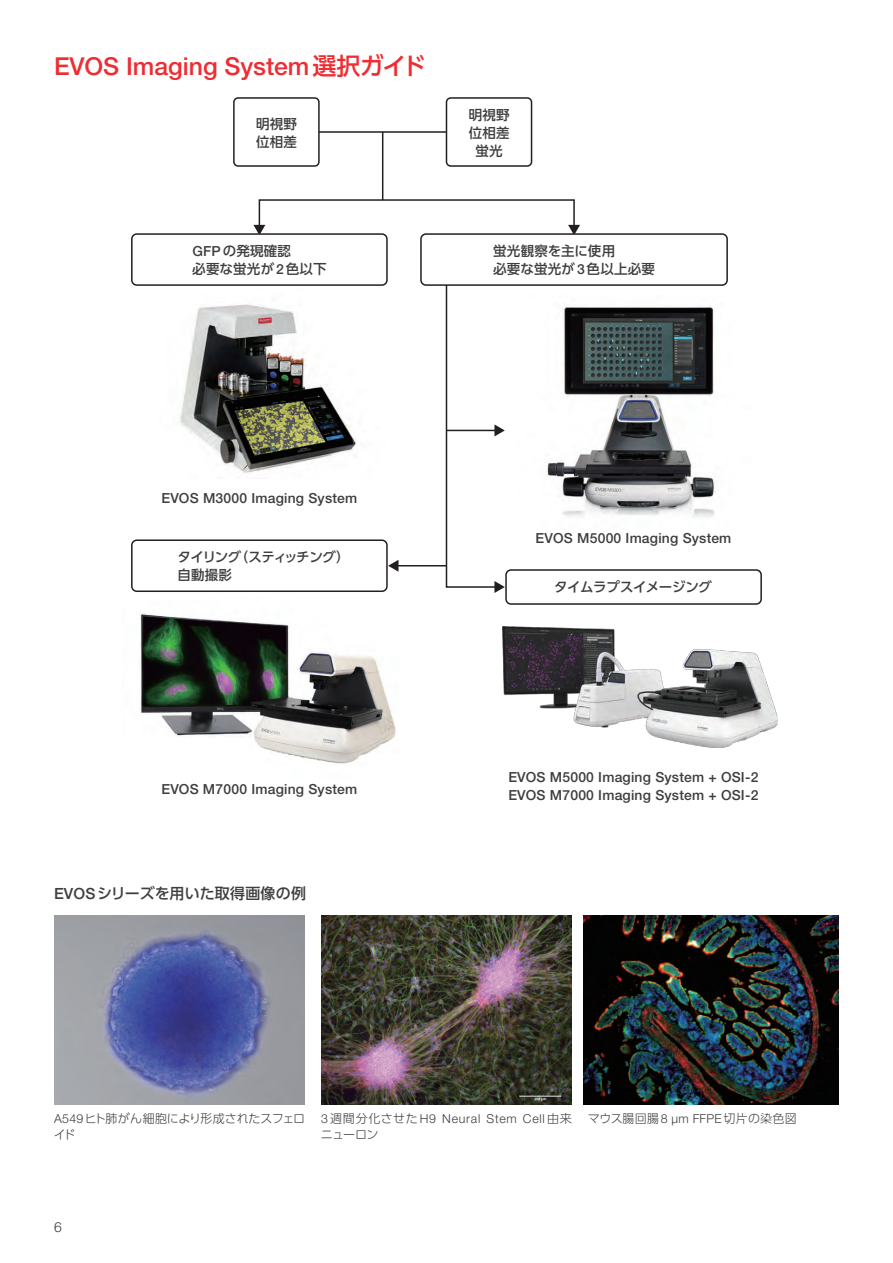
<style>
.page{position:relative;width:893px;height:1263px;background:#fff}
.page>*{position:absolute;margin:0;border:0;box-sizing:border-box;transform-origin:0 0}
.t1{font:500 24.75px "Helvetica Neue LTW1 G";color:#ee2d33}
.t2{font:500 15px "UD Shin Go Pro";letter-spacing:.005em;color:#3e3e3f}
.t3{font:500 13.95px/18px "Helvetica Neue LTW1 G";letter-spacing:.015em;color:#3e3e3f}
.t4{font:300 13.95px "Helvetica Neue LTW1 G";color:#3e3e3f}
.t5{font:500 13.5px/18px "UD Shin Go Pro";letter-spacing:.015em;color:#3e3e3f}
.t6{font:500 13.5px/18px "UD Shin Go Pro";letter-spacing:-.03em;color:#3e3e3f}
.t7{font:300 12.3px "Helvetica Neue LTW1 G";letter-spacing:.06em;color:#3e3e3f}
.t8{font:300 12px/15.8px "UD Shin Go Pro";letter-spacing:-.01em;color:#3e3e3f}
.t9{font:300 12px "UD Shin Go Pro";letter-spacing:.02em;color:#3e3e3f}
.s1{font-family:"UD Shin Go Pro";font-size:24px}
.s2{font-family:"Helvetica Neue LTW1 G";font-size:13.95px}
.s3{font-family:"Helvetica Neue LTW1 G";font-size:15.45px}
.s4{font-family:"Helvetica Neue LTW1 G";font-size:12.3px}
.s5{font-family:"UD Shin Go Pro";font-size:12px}
</style>
<div class="page">
<img style="left:321px;top:915px;width:251px;height:189px">
<img style="left:583px;top:915px;width:256px;height:189px">
<img style="left:54px;top:915px;width:251px;height:189px">
<img style="left:180px;top:304px;width:177px;height:169px">
<img style="left:547px;top:305px;width:169px;height:213px">
<img style="left:140px;top:612px;width:256px;height:152px">
<img style="left:502px;top:627px;width:276px;height:120px">
<svg style="left:445px;top:286px;width:60px;height:307px"></svg>
<hr style="left:397px;top:565px;width:49px;height:1px;background:#231f20">
<svg style="left:388px;top:560px;width:10px;height:12px"></svg>
<hr style="left:280px;top:131px;width:198px;height:2px;background:#231f20">
<div style="left:259px;top:199px;width:316px;height:28px;border:2px solid #231f20"></div>
<svg style="left:253px;top:225px;width:12px;height:8px"></svg>
<svg style="left:568px;top:225px;width:12px;height:8px"></svg>
<div style="left:234px;top:98px;width:85px;height:68px;background:#fff;border-radius:4px"></div>
<div style="left:233px;top:97px;width:87px;height:70px;border:2px solid #231f20;border-radius:4px"></div>
<div style="left:446px;top:98px;width:85px;height:68px;background:#fff;border-radius:4px"></div>
<div style="left:446px;top:97px;width:86px;height:70px;border:2px solid #231f20;border-radius:4px"></div>
<div style="left:131px;top:233px;width:257px;height:53px;border:2px solid #231f20;border-radius:5px"></div>
<div style="left:131px;top:539px;width:257px;height:53px;border:2px solid #231f20;border-radius:5px"></div>
<div style="left:420px;top:233px;width:308px;height:53px;border:2px solid #231f20;border-radius:5px"></div>
<div style="left:505px;top:569px;width:257px;height:36px;border:2px solid #231f20;border-radius:5px"></div>
<hr style="left:382px;top:132px;width:1px;height:68px;background:#231f20">
<hr style="left:892px;top:957px;width:1px;height:168px;background:#e1e2e4">
<h1 class="t1" style="left:54px;top:51px;width:374px">EVOS Imaging System<span class="s1">選択ガイド</span></h1>
<p class="t5" style="left:256px;top:114px;width:42px">明視野位相差</p>
<p class="t5" style="left:469px;top:105px;width:42px;text-align:center">明視野位相差蛍光</p>
<p class="t5" style="left:192px;top:241px;width:136px"><span class="s2">GFP</span>の発現確認<br>必要な蛍光が<span class="s2">2</span>色以下</p>
<p class="t3" style="left:161px;top:489px;width:197px">EVOS M3000 Imaging System</p>
<p class="t6" style="left:177px;top:547px;width:174px">タイリング（スティッチング）自動撮影</p>
<p class="t3" style="left:161px;top:780px;width:197px">EVOS M7000 Imaging System</p>
<p class="t2" style="left:54px;top:881px;width:254px"><span class="s3">EVOS</span>シリーズを用いた取得画像の例</p>
<p class="t5" style="left:493px;top:241px;width:163px">蛍光観察を主に使用<br>必要な蛍光が<span class="s2">3</span>色以上必要</p>
<p class="t3" style="left:536px;top:529px;width:197px">EVOS M5000 Imaging System</p>
<p class="t6" style="left:554px;top:577px;width:159px">タイムラプスイメージング</p>
<p class="t3" style="left:508px;top:768px;width:252px">EVOS M5000 Imaging System + OSI-2<br>EVOS M7000 Imaging System + OSI-2</p>
<p class="t8" style="left:54px;top:1110px;width:253px"><span class="s4">A549</span>ヒト肺がん細胞により形成されたスフェロイド</p>
<p class="t7" style="left:321px;top:1111px;width:252px">3 <span class="s5">週間分化させた</span>H9 Neural Stem Cell <span class="s5">由来</span></p>
<p class="t8" style="left:321px;top:1126px;width:59px">ニューロン</p>
<p class="t9" style="left:588px;top:1109px;width:210px">マウス腸回腸<span class="s4">8 µm FFPE</span>切片の染色図</p>
<p class="t4" style="left:54px;top:1218px;width:9px">6</p>
</div>
